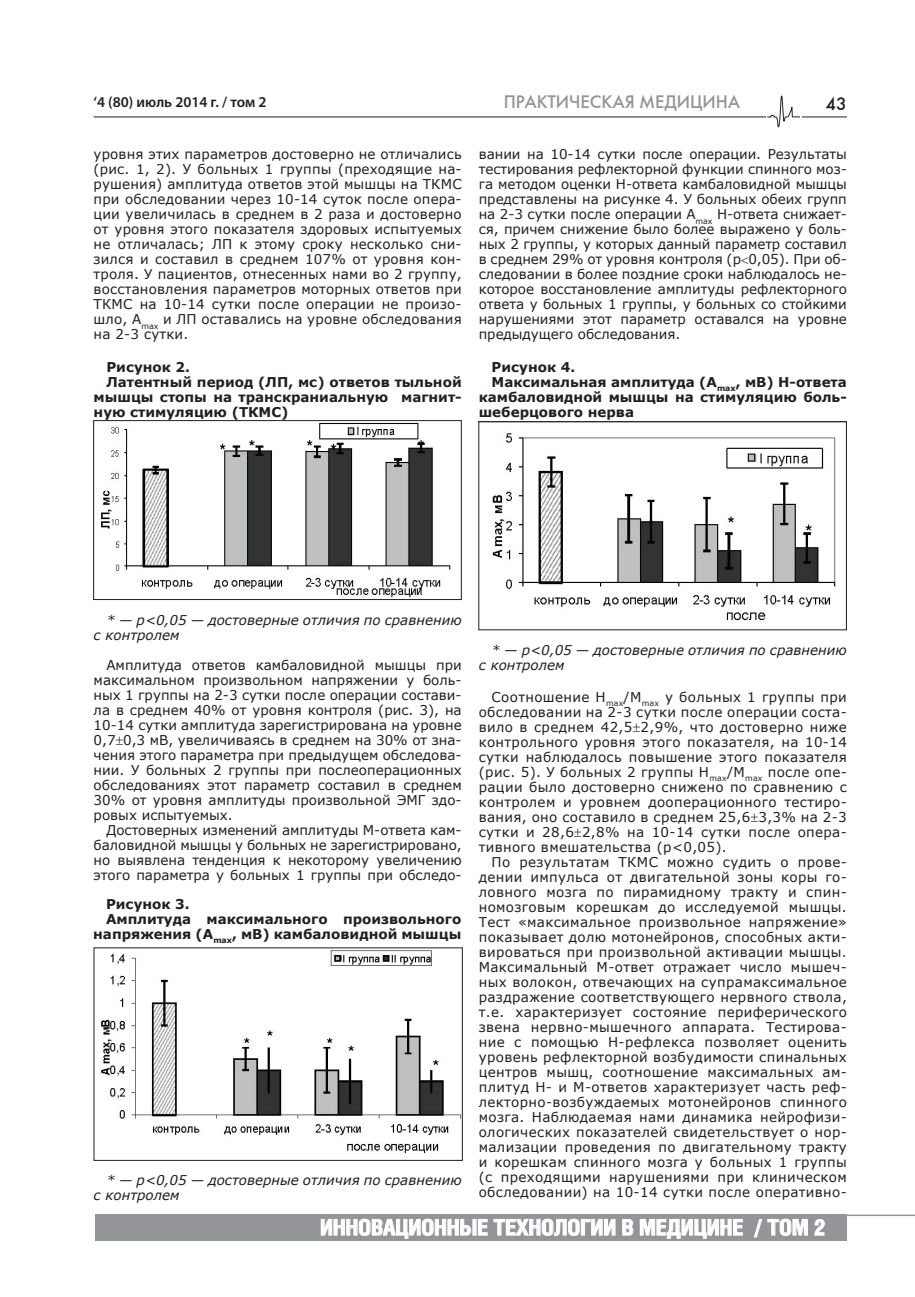
<style>
.page{position:relative;width:915px;height:1297px;background:#fff}
.page>*{position:absolute;margin:0;border:0;box-sizing:border-box;transform-origin:0 0}
.t1{font:700 21.75px "Helios Cond";color:#fff;scale:1.05 1}
.t2{font:18px "Futuris C";color:#939598}
.t3{font:18px "Futuris C";color:#231f20}
.t4{font:600 15px "Myriad Pro";color:#231f20}
.t5{font:13.5px/15px "Verdana";letter-spacing:.005em;color:#231f20;text-align:justify}
.t6{font:700 13.5px "Verdana";color:#231f20}
.t7{font:italic 13.5px/15px "Verdana";color:#231f20}
</style>
<div class="page">
<hr style="left:94px;top:117px;width:752px;height:1px;background:#231f20">
<div style="left:95px;top:1215px;width:751px;height:26px;background:#939598"></div>
<svg style="left:321px;top:1219px;width:166px;height:19px"></svg>
<svg style="left:493px;top:1219px;width:122px;height:17px"></svg>
<svg style="left:622px;top:1219px;width:11px;height:16px"></svg>
<svg style="left:639px;top:1219px;width:103px;height:19px"></svg>
<svg style="left:754px;top:1219px;width:7px;height:18px"></svg>
<svg style="left:767px;top:1218px;width:40px;height:18px"></svg>
<svg style="left:814px;top:1219px;width:10px;height:16px"></svg>
<hr style="left:645px;top:1214px;width:269px;height:2px;background:#939598">
<div style="left:765px;top:95px;width:35px;height:33px;background:#fff"></div>
<svg style="left:767px;top:95px;width:33px;height:32px"></svg>
<img style="left:101px;top:422px;width:350px;height:176px">
<div style="left:93px;top:420px;width:368px;height:180px;border:1px solid #231f20"></div>
<img style="left:99px;top:950px;width:361px;height:203px">
<div style="left:94px;top:947px;width:368px;height:214px;border:1px solid #231f20"></div>
<img style="left:492px;top:433px;width:344px;height:188px">
<div style="left:478px;top:421px;width:368px;height:209px;border:1px solid #231f20"></div>
<p class="t4" style="left:94px;top:92px;width:174px">‘4 (80) июль 2014 г. / том 2</p>
<p class="t5" style="left:94px;top:147px;width:369px">уровня этих параметров достоверно не отличались (рис. 1, 2). У больных 1 группы (преходящие на&shy;рушения) амплитуда ответов этой мышцы на ТКМС при обследовании через 10-14 суток после опера&shy;ции увеличилась в среднем в 2 раза и достоверно от уровня этого показателя здоровых испытуемых не отличалась; ЛП к этому сроку несколько сни&shy;зился и составил в среднем 107% от уровня кон&shy;троля. У пациентов, отнесенных нами во 2 группу, восстановления параметров моторных ответов при ТКМС на 10-14 сутки после операции не произо&shy;шло, А<sub>max</sub> и ЛП оставались на уровне обследования на 2-3 сутки.</p>
<p class="t6" style="left:106px;top:357px;width:85px">Рисунок 2.</p>
<p class="t6" style="left:106px;top:372px;width:357px">Латентный период (ЛП, мс) ответов тыльной</p>
<p class="t6" style="left:94px;top:387px;width:369px">мышцы стопы на транскраниальную магнит-</p>
<p class="t6" style="left:94px;top:402px;width:196px">ную стимуляцию (ТКМС)</p>
<h2 class="t2" style="left:503px;top:91px;width:238px">ПРАКТИЧЕСКАЯ МЕДИЦИНА</h2>
<h2 class="t3" style="left:825px;top:93px;width:23px">43</h2>
<p class="t5" style="left:478px;top:147px;width:369px">вании на 10-14 сутки после операции. Результаты тестирования рефлекторной функции спинного моз&shy;га методом оценки Н-ответа камбаловидной мышцы представлены на рисунке 4. У больных обеих групп на 2-3 сутки после операции А<sub>max</sub> Н-ответа снижает&shy;ся, причем снижение было более выражено у боль&shy;ных 2 группы, у которых данный параметр составил в среднем 29% от уровня контроля (р 0,05). При об&shy;следовании в более поздние сроки наблюдалось не&shy;которое восстановление амплитуды рефлекторного ответа у больных 1 группы, у больных со стойкими нарушениями этот параметр оставался на уровне предыдущего обследования.</p>
<p class="t6" style="left:491px;top:357px;width:85px">Рисунок 4.</p>
<p class="t6" style="left:491px;top:372px;width:357px">Максимальная амплитуда (А<sub>max</sub>, мВ) Н-ответа</p>
<p class="t6" style="left:478px;top:387px;width:369px">камбаловидной мышцы на стимуляцию боль-</p>
<p class="t6" style="left:478px;top:402px;width:157px">шеберцового нерва</p>
<p class="t7" style="left:94px;top:612px;width:369px;text-indent:13px">* — р&lt;0,05 — достоверные отличия по сравнению с контролем</p>
<p class="t5" style="left:94px;top:658px;width:369px;text-indent:13px">Амплитуда ответов камбаловидной мышцы при максимальном произвольном напряжении у боль&shy;ных 1 группы на 2-3 сутки после операции состави&shy;ла в среднем 40% от уровня контроля (рис. 3), на 10-14 сутки амплитуда зарегистрирована на уровне 0,7 0,3 мВ, увеличиваясь в среднем на 30% от зна&shy;чения этого параметра при предыдущем обследова&shy;нии. У больных 2 группы при послеоперационных обследованиях этот параметр составил в среднем 30% от уровня амплитуды произвольной ЭМГ здо&shy;ровых испытуемых.</p>
<p class="t5" style="left:94px;top:823px;width:369px;text-indent:13px">Достоверных изменений амплитуды М-ответа кам&shy;баловидной мышцы у больных не зарегистрировано, но выявлена тенденция к некоторому увеличению этого параметра у больных 1 группы при обследо-</p>
<p class="t6" style="left:106px;top:894px;width:85px">Рисунок 3.</p>
<p class="t6" style="left:106px;top:909px;width:357px">Амплитуда максимального произвольного</p>
<p class="t6" style="left:93px;top:924px;width:369px">напряжения (А<sub>max</sub>, мВ) камбаловидной мышцы</p>
<p class="t7" style="left:94px;top:1172px;width:369px;text-indent:13px">* — р&lt;0,05 — достоверные отличия по сравнению с контролем</p>
<p class="t7" style="left:478px;top:642px;width:369px;text-indent:13px">* — р&lt;0,05 — достоверные отличия по сравнению с контролем</p>
<p class="t5" style="left:478px;top:689px;width:369px;text-indent:13px">Соотношение Н<sub>max</sub>/M<sub>max</sub> у больных 1 группы при обследовании на 2-3 сутки после операции соста&shy;вило в среднем 42,5 2,9%, что достоверно ниже контрольного уровня этого показателя, на 10-14 сутки наблюдалось повышение этого показателя (рис. 5). У больных 2 группы Н<sub>max</sub>/M<sub>max</sub> после опе&shy;рации было достоверно снижено по сравнению с контролем и уровнем дооперационного тестиро&shy;вания, оно составило в среднем 25,6 3,3% на 2-3 сутки и 28,6 2,8% на 10-14 сутки после опера&shy;тивного вмешательства (р&lt;0,05).</p>
<p class="t5" style="left:478px;top:854px;width:369px;text-indent:13px">По результатам ТКМС можно судить о прове&shy;дении импульса от двигательной зоны коры го&shy;ловного мозга по пирамидному тракту и спин&shy;номозговым корешкам до исследуемой мышцы.<br>Тест «максимальное произвольное напряжение» показывает долю мотонейронов, способных акти&shy;вироваться при произвольной активации мышцы.<br>Максимальный М-ответ отражает число мышеч&shy;ных волокон, отвечающих на супрамаксимальное раздражение соответствующего нервного ствола, т.е. характеризует состояние периферического звена нервно-мышечного аппарата. Тестирова&shy;ние с помощью Н-рефлекса позволяет оценить уровень рефлекторной возбудимости спинальных центров мышц, соотношение максимальных ам&shy;плитуд Н- и М-ответов характеризует часть реф&shy;лекторно-возбуждаемых мотонейронов спинного мозга. Наблюдаемая нами динамика нейрофизи&shy;ологических показателей свидетельствует о нор&shy;мализации проведения по двигательному тракту и корешкам спинного мозга у больных 1 группы (с преходящими нарушениями при клиническом обследовании) на 10-14 сутки после оперативно-</p>
<h1 class="t1" style="left:320px;top:1214px;width:440px">инновационные технологии в медицине / ТОМ</h1>
<h1 class="t1" style="left:813px;top:1214px;width:12px">2</h1>
</div>
